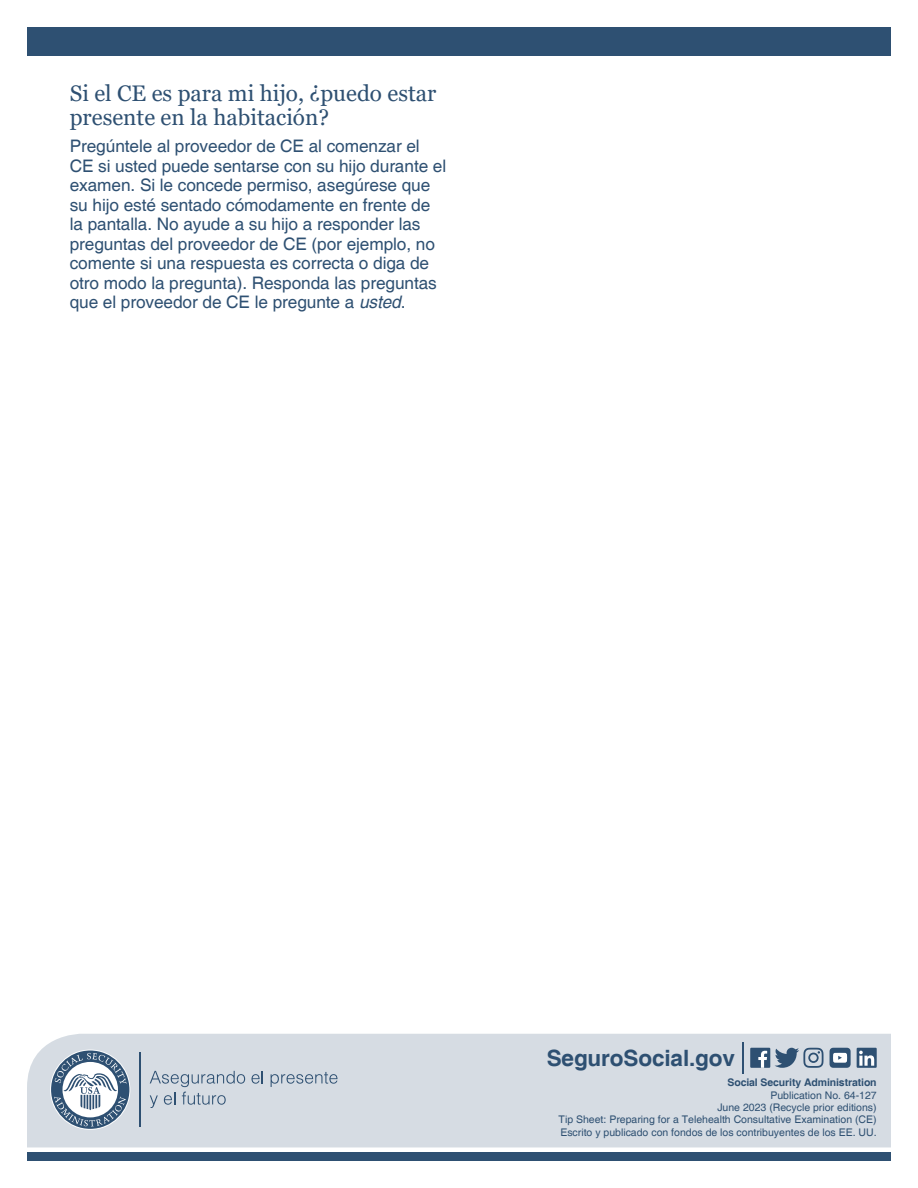
<style>
.page{position:relative;width:918px;height:1188px;background:#fff}
.page>*{position:absolute;margin:0;border:0;box-sizing:border-box;transform-origin:0 0}
.t1{font:22.5px/24px "Georgia";color:#2e5072}
.t2{font:700 22.5px "Helvetica";letter-spacing:-.005em;color:#2e5072}
.t3{font:17.25px/19.5px "Helvetica";letter-spacing:-.005em;color:#2e5072}
.t4{font:10.5px/12.5px "Helvetica";color:#2e5072;text-align:right}
.s1{font-style:italic}
.s2{font-weight:700}
</style>
<div class="page">
<div style="left:27px;top:1034px;width:864px;height:113px;background:#d6dce3"></div>
<div style="left:27px;top:1153px;width:864px;height:8px;background:#2e5072"></div>
<hr style="left:742px;top:1042px;width:1px;height:32px;background:#2e5072">
<div style="left:27px;top:27px;width:864px;height:28px;background:#2e5072"></div>
<svg style="left:51px;top:1051px;width:78px;height:78px"></svg>
<svg style="left:54px;top:1053px;width:73px;height:73px"></svg>
<hr style="left:139px;top:1052px;width:1px;height:75px;background:#2e5072">
<svg style="left:252px;top:1071px;width:11px;height:13px"></svg>
<svg style="left:271px;top:1072px;width:66px;height:15px"></svg>
<svg style="left:150px;top:1071px;width:95px;height:37px;background:#bec8d3"></svg>
<div style="left:750px;top:1048px;width:20px;height:20px;background:#2e5072"></div>
<svg style="left:758px;top:1051px;width:9px;height:17px"></svg>
<svg style="left:775px;top:1048px;width:49px;height:20px"></svg>
<svg style="left:830px;top:1048px;width:21px;height:20px"></svg>
<div style="left:857px;top:1048px;width:20px;height:20px;background:#2e5072"></div>
<svg style="left:859px;top:1051px;width:15px;height:15px"></svg>
<h1 class="t1" style="left:70px;top:82px;width:368px">Si el CE es para mi hijo, ¿puedo estar presente en la habitación?</h1>
<p class="t3" style="left:70px;top:137px;width:378px">Pregúntele al proveedor de CE al comenzar el CE si usted puede sentarse con su hijo durante el examen. Si le concede permiso, asegúrese que su hijo esté sentado cómodamente en frente de la pantalla. No ayude a su hijo a responder las preguntas del proveedor de CE (por ejemplo, no comente si una respuesta es correcta o diga de otro modo la pregunta). Responda las preguntas que el proveedor de CE le pregunte a <span class="s1">usted</span>.</p>
<p class="t2" style="left:547px;top:1044px;width:190px">SeguroSocial.gov</p>
<p class="t4" style="left:559px;top:1077px;width:320px"><span class="s2">Social Security Administration<br></span>Publication No. 64-127<br>June 2023 (Recycle prior editions)<br>Tip Sheet: Preparing for a Telehealth Consultative Examination (CE)<br>Escrito y publicado con fondos de los contribuyentes de los EE. UU.</p>
</div>
